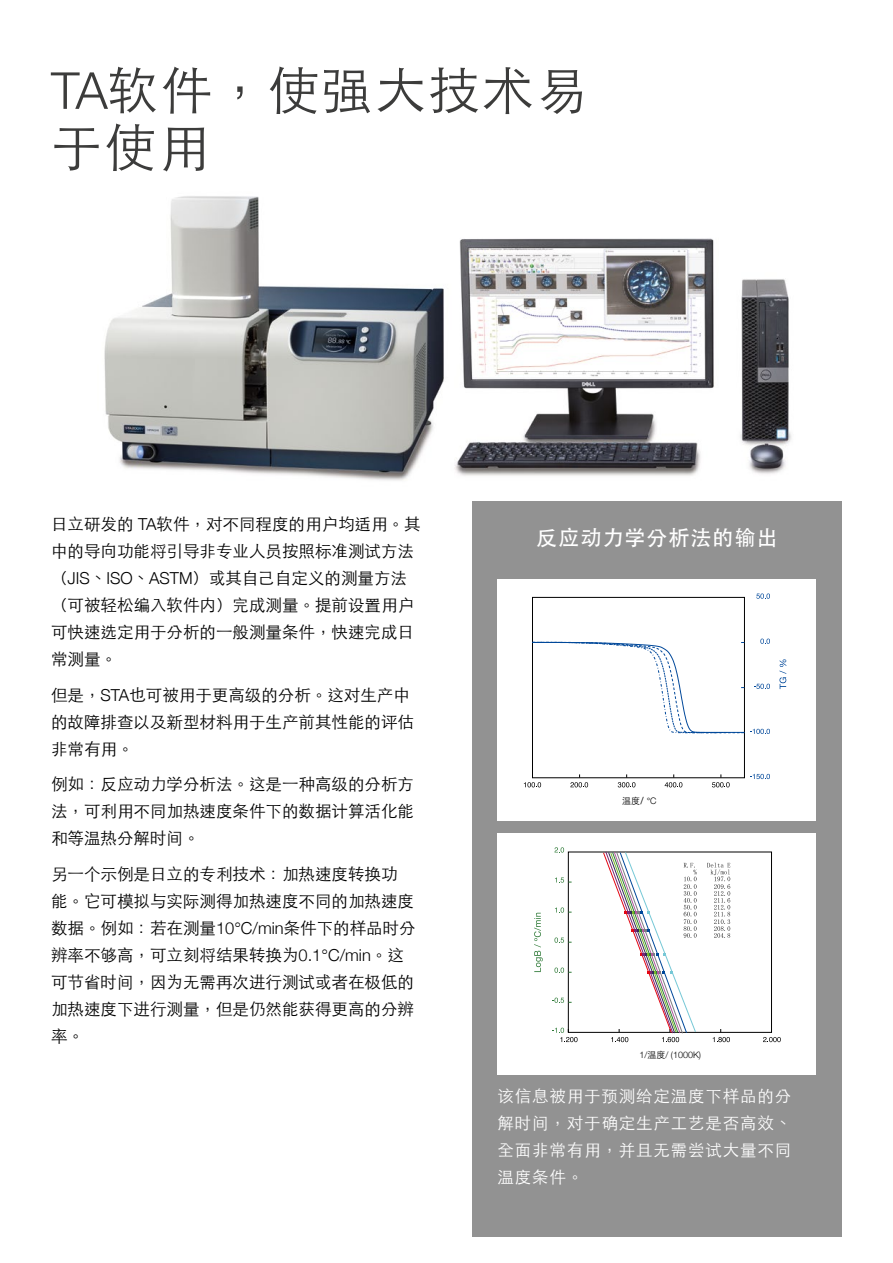
<style>
.page{position:relative;width:893px;height:1263px;background:#fff}
.page>*{position:absolute;margin:0;border:0;box-sizing:border-box;transform-origin:0 0}
.Heading_34_36{font:300 51px/57px "ST Heiti TC";letter-spacing:.05em;color:#3c3c3b}
.BODY_COPY__11_16{font:500 21px "ST Heiti TC";letter-spacing:.05em;color:#fff}
.BODY_COPY__11_16-2{font:300 16.5px/27px "ST Heiti TC";color:#000}
.BODY_COPY__11_16-3{font:300 16.5px/27px "ST Heiti TC";letter-spacing:.05em;color:#fff;text-align:justify}
.BODY_COPY__11_16-4{font:300 9px "Helvetica Neue";color:#000}
.BODY_COPY__11_16-5{font:300 9px "ST Heiti TC";color:#000}
.s1{font-family:"Helvetica Neue"}
.s2{font-family:"ST Heiti TC"}
</style>
<div class="page">
<img style="left:104px;top:196px;width:738px;height:306px">
<div style="left:472px;top:502px;width:370px;height:735px;background:#929292"></div>
<div style="left:497px;top:580px;width:319px;height:241px;background:#fff"></div>
<div style="left:532px;top:597px;width:213px;height:181px;border:1px solid #000"></div>
<svg style="left:570px;top:774px;width:18px;height:13px"></svg>
<svg style="left:524px;top:782px;width:17px;height:5px"></svg>
<svg style="left:618px;top:774px;width:17px;height:13px"></svg>
<svg style="left:665px;top:774px;width:17px;height:13px"></svg>
<svg style="left:712px;top:774px;width:18px;height:13px"></svg>
<svg style="left:756px;top:593px;width:14px;height:6px"></svg>
<svg style="left:532px;top:639px;width:238px;height:95px"></svg>
<svg style="left:750px;top:774px;width:20px;height:5px"></svg>
<svg style="left:779px;top:659px;width:7px;height:30px"></svg>
<div style="left:497px;top:833px;width:319px;height:242px;background:#fff"></div>
<div style="left:568px;top:852px;width:204px;height:181px;border:1px solid #000"></div>
<svg style="left:552px;top:997px;width:20px;height:6px"></svg>
<svg style="left:554px;top:967px;width:18px;height:6px"></svg>
<svg style="left:554px;top:937px;width:18px;height:6px"></svg>
<svg style="left:555px;top:907px;width:17px;height:6px"></svg>
<svg style="left:555px;top:877px;width:17px;height:6px"></svg>
<svg style="left:554px;top:847px;width:10px;height:6px"></svg>
<svg style="left:534px;top:913px;width:9px;height:59px"></svg>
<svg style="left:552px;top:1028px;width:26px;height:14px"></svg>
<svg style="left:603px;top:851px;width:127px;height:191px"></svg>
<svg style="left:763px;top:1037px;width:18px;height:5px"></svg>
<p class="Heading_34_36" style="left:51px;top:56px;width:537px"><span class="s1">TA</span>软件，使强大技术易于使用</p>
<p class="BODY_COPY__11_16-2" style="left:51px;top:509px;width:371px">日立研发的 <span class="s1">TA</span>软件，对不同程度的用户均适用。其中的导向功能将引导非专业人员按照标准测试方法（<span class="s1">JIS</span>、<span class="s1">ISO</span>、<span class="s1">ASTM</span>）或其自己自定义的测量方法（可被轻松编入软件内）完成测量。提前设置用户可快速选定用于分析的一般测量条件，快速完成日常测量。</p>
<p class="BODY_COPY__11_16-2" style="left:51px;top:680px;width:364px">但是，<span class="s1">STA</span>也可被用于更高级的分析。这对生产中的故障排查以及新型材料用于生产前其性能的评估非常有用。</p>
<p class="BODY_COPY__11_16-2" style="left:51px;top:769px;width:364px;text-align:justify">例如：反应动力学分析法。这是一种高级的分析方法，可利用不同加热速度条件下的数据计算活化能和等温热分解时间。</p>
<p class="BODY_COPY__11_16-2" style="left:51px;top:859px;width:366px">另一个示例是日立的专利技术：加热速度转换功能。它可模拟与实际测得加热速度不同的加热速度数据。例如：若在测量<span class="s1">10°C/min</span>条件下的样品时分辨率不够高，可立刻将结果转换为<span class="s1">0.1°C/min</span>。这可节省时间，因为无需再次进行测试或者在极低的加热速度下进行测量，但是仍然能获得更高的分辨率。</p>
<p class="BODY_COPY__11_16" style="left:536px;top:526px;width:243px">反应动力学分析法的输出</p>
<p class="BODY_COPY__11_16-5" style="left:622px;top:793px;width:36px">温度/ <span class="s1">°C</span></p>
<p class="BODY_COPY__11_16-4" style="left:639px;top:1047px;width:63px">1/<span class="s2">温度</span>/ (1000K)</p>
<p class="BODY_COPY__11_16-3" style="left:497px;top:1080px;width:295px">该信息被用于预测给定温度下样品的分解时间，对于确定生产工艺是否高效、全面非常有用，并且无需尝试大量不同温度条件。</p>
</div>
